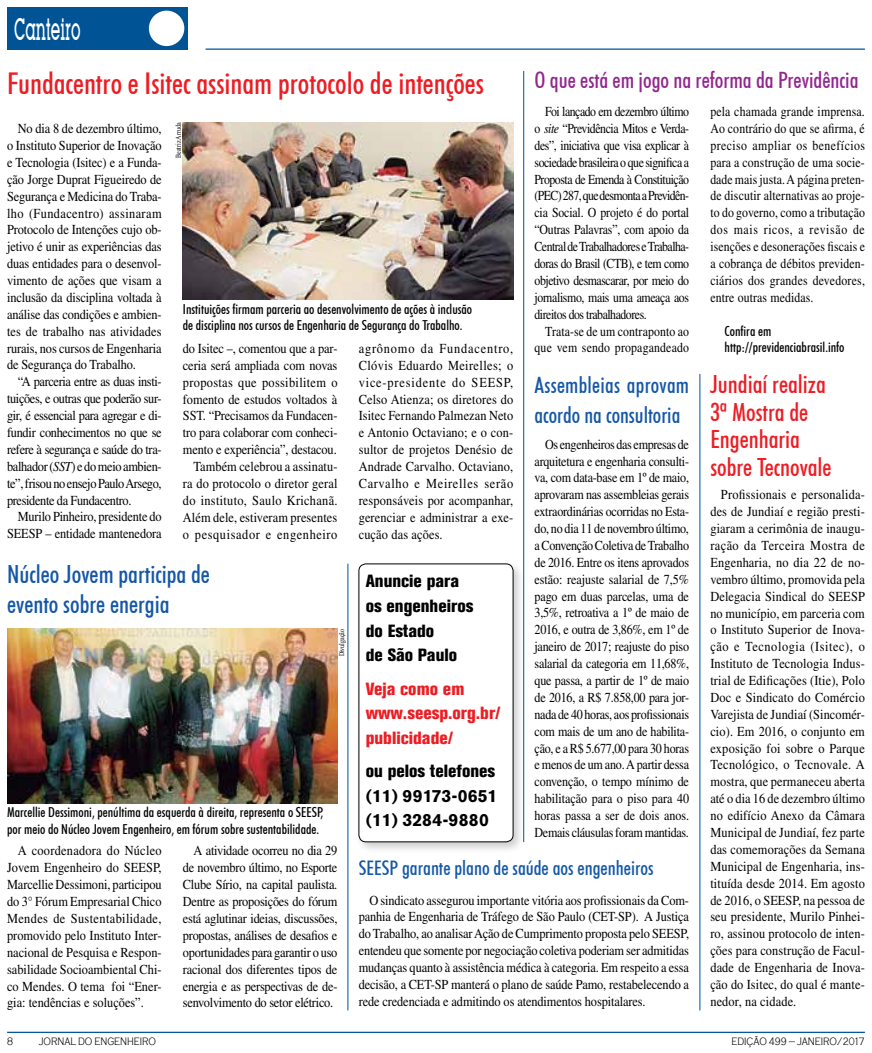
<style>
.page{position:relative;width:872px;height:1053px;background:#fff}
.page>*{position:absolute;margin:0;border:0;box-sizing:border-box;transform-origin:0 0}
.t1{font:500 condensed 30px "Futura BT";color:#ed1d24}
.t2{font:500 30px "Lubalin Graph IT Cby BT";color:#fff;scale:.5 1}
.t3{font:500 condensed 25px/27.5px "Futura BT";color:#ed1d24}
.t4{font:500 condensed 25px/30px "Futura BT";color:#1457a8}
.t5{font:500 condensed 22.5px/30px "Futura BT";letter-spacing:.005em;color:#1457a8}
.t6{font:500 condensed 22.5px "Futura BT";color:#92278f}
.t7{font:500 condensed 20px "Futura BT";color:#1457a8}
.t8{font:800 condensed 17.5px/24.6px "Akzidenz Grotesk BE";color:#000}
.t9{font:800 condensed 17.5px/24.6px "Akzidenz Grotesk BE";color:#ed1d24}
.t10{font:700 17.5px/24.6px "Akzidenz Grotesk BE";color:#000}
.t11{font:13.75px/16.9px "Times";letter-spacing:-.01em;color:#000;text-align:justify;scale:.9 1}
.t12{font:13.75px/16.9px "Times";letter-spacing:-.01em;color:#000;text-align:justify;scale:.86 1}
.t13{font:13.75px/16.9px "Times";letter-spacing:-.01em;color:#000;text-align:justify;scale:.88 1}
.t14{font:500 condensed 13.75px/16.5px "Futura BT";color:#000}
.t15{font:13.75px/16.9px "Times";letter-spacing:.01em;color:#000;text-align:right;scale:.86 1}
.t16{font:300 11px "Copperplate Gothic";color:#000;scale:.75 1}
.t17{font:7.5px "Times New Roman";color:#000;scale:.8 1}
.s1{font-style:italic}
</style>
<div class="page">
<div style="left:7px;top:7px;width:181px;height:43px;background:#005496"></div>
<div style="left:149px;top:11px;width:35px;height:35px;background:#fff;border-radius:50%"></div>
<hr style="left:206px;top:48px;width:659px;height:2px;background:#005496">
<hr style="left:7px;top:1031px;width:858px;height:1px;background:#005496">
<img style="left:7px;top:629px;width:330px;height:174px">
<img style="left:183px;top:122px;width:330px;height:177px">
<div style="left:355px;top:559px;width:169px;height:294px;background:#000;opacity:.2"></div>
<div style="left:359px;top:564px;width:154px;height:277px;background:#fff;border-radius:7px"></div>
<div style="left:359px;top:563px;width:154px;height:279px;border:1px solid #000;border-radius:7px"></div>
<hr style="left:699px;top:374px;width:1px;height:636px;background:#005496">
<hr style="left:348px;top:563px;width:1px;height:447px;background:#005496">
<hr style="left:523px;top:71px;width:1px;height:771px;background:#005496">
<h1 class="t2" style="left:14px;top:11px;width:134px">Canteiro</h1>
<h1 class="t1" style="left:7px;top:65px;width:478px">Fundacentro e Isitec assinam protocolo de intenções</h1>
<h3 class="t6" style="left:534px;top:66px;width:325px">O que está em jogo na reforma da Previdência</h3>
<p class="t11" style="left:7px;top:120px;width:173px;text-indent:11px">No dia 8 de dezembro último, o Instituto Superior de Inovação e Tecnologia (Isitec) e a Funda&shy;ção Jorge Duprat Figueiredo de Segurança e Medicina do Traba&shy;lho (Fundacentro) assinaram Protocolo de Intenções cujo ob&shy;jetivo é unir as experiências das duas entidades para o desenvol&shy;vimento de ações que visam a inclusão da disciplina voltada à análise das condições e ambien&shy;tes de trabalho nas atividades rurais, nos cursos de Engenharia de Segurança do Trabalho.</p>
<p class="t11" style="left:7px;top:373px;width:173px;text-indent:11px">“A parceria entre as duas insti&shy;tuições, e outras que poderão sur&shy;gir, é essencial para agregar e di&shy;fundir conhecimentos no que se refere à segurança e saúde do tra&shy;balhador (<span class="s1">SST</span>) e do meio ambien&shy;te”, frisou no ensejo Paulo Arsego, presidente da Fundacentro.</p>
<p class="t11" style="left:7px;top:508px;width:173px;text-align:right">Murilo Pinheiro, presidente do<br>SEESP – entidade mantenedora</p>
<p class="t17" style="left:174px;top:158px;width:46px;rotate:-90deg">Beatriz Arruda</p>
<p class="t14" style="left:183px;top:301px;width:291px">Instituições firmam parceria ao desenvolvimento de ações à inclusão de disciplina nos cursos de Engenharia de Segurança do Trabalho.</p>
<p class="t11" style="left:183px;top:340px;width:173px;text-align:right">do Isitec –, comentou que a par&shy;ceria será ampliada com novas propostas que possibilitem o fomento de estudos voltados à<br>SST. “Precisamos da Fundacen&shy;tro para colaborar com conheci&shy;mento e experiência”, destacou.<br>Também celebrou a assinatu&shy;ra do protocolo o diretor geral do instituto, Saulo Krichanã.<br>Além dele, estiveram presentes o pesquisador e engenheiro</p>
<p class="t11" style="left:359px;top:340px;width:173px">agrônomo da Fundacentro, Clóvis Eduardo Meirelles; o vice-presidente do SEESP, Celso Atienza; os diretores do Isitec Fernando Palmezan Neto e Antonio Octaviano; e o con&shy;sultor de projetos Denésio de Andrade Carvalho. Octaviano, Carvalho e Meirelles serão responsáveis por acompanhar, gerenciar e administrar a exe&shy;cução das ações.</p>
<h2 class="t4" style="left:7px;top:558px;width:204px">Núcleo Jovem participa de evento sobre energia</h2>
<p class="t17" style="left:338px;top:656px;width:36px;rotate:-90deg">Divulgação</p>
<p class="t14" style="left:7px;top:803px;width:318px">Marcellie Dessimoni, penúltima da esquerda à direita, representa o SEESP, por meio do Núcleo Jovem Engenheiro, em fórum sobre sustentabilidade.</p>
<p class="t8" style="left:366px;top:569px;width:109px">Anuncie para os engenheiros do Estado<br>de São Paulo</p>
<p class="t9" style="left:366px;top:676px;width:136px">Veja como em www.seesp.org.br/ publicidade/</p>
<p class="t8" style="left:366px;top:758px;width:131px">ou pelos telefones</p>
<p class="t10" style="left:366px;top:783px;width:133px">(11) 99173-0651 (11) 3284-9880</p>
<p class="t12" style="left:534px;top:103px;width:181px;text-indent:11px">Foi lançado em dezembro último o <span class="s1">site</span> “Previdência Mitos e Verda&shy;des”, iniciativa que visa explicar à sociedade brasileira o que significa a Proposta de Emenda à Constituição (PEC) 287, que desmonta a Previdên&shy;cia Social. O projeto é do portal “Outras Palavras”, com apoio da Central de Trabalhadores e Trabalha&shy;doras do Brasil (CTB), e tem como objetivo desmascarar, por meio do jornalismo, mais uma ameaça aos direitos dos trabalhadores.</p>
<p class="t15" style="left:534px;top:322px;width:181px">Trata-se de um contraponto ao que vem sendo propagandeado</p>
<h3 class="t5" style="left:534px;top:370px;width:156px">Assembleias aprovam acordo na consultoria</h3>
<p class="t13" style="left:534px;top:435px;width:177px;text-indent:11px">Os engenheiros das empresas de arquitetura e engenharia consulti&shy;va, com data-base em 1º de maio, aprovaram nas assembleias gerais extraordinárias ocorridas no Esta&shy;do, no dia 11 de novembro último, a Convenção Coletiva de Trabalho de 2016. Entre os itens aprovados estão: reajuste salarial de 7,5% pago em duas parcelas, uma de 3,5%, retroativa a 1º de maio de 2016, e outra de 3,86%, em 1º de janeiro de 2017; reajuste do piso salarial da categoria em 11,68%, que passa, a partir de 1º de maio de 2016, a R$ 7.858,00 para jor&shy;nada de 40 horas, aos profissionais com mais de um ano de habilita&shy;ção, e a R$ 5.677,00 para 30 horas e menos de um ano. A partir dessa convenção, o tempo mínimo de habilitação para o piso para 40 horas passa a ser de dois anos.<br>Demais cláusulas foram mantidas.</p>
<p class="t11" style="left:7px;top:842px;width:173px;text-indent:11px">A coordenadora do Núcleo Jovem Engenheiro do SEESP, Marcellie Dessimoni, participou do 3° Fórum Empresarial Chico Mendes de Sustentabilidade, promovido pelo Instituto Inter&shy;nacional de Pesquisa e Respon&shy;sabilidade Socioambiental Chi&shy;co Mendes. O tema foi “Ener&shy;gia: tendências e soluções”.</p>
<p class="t11" style="left:183px;top:842px;width:173px;text-indent:11px">A atividade ocorreu no dia 29 de novembro último, no Esporte Clube Sírio, na capital paulista.<br>Dentre as proposições do fórum está aglutinar ideias, discussões, propostas, análises de desafios e oportunidades para garantir o uso racional dos diferentes tipos de energia e as perspectivas de de&shy;senvolvimento do setor elétrico.</p>
<h3 class="t7" style="left:359px;top:855px;width:296px">SEESP garante plano de saúde aos engenheiros</h3>
<p class="t11" style="left:359px;top:891px;width:368px;text-indent:11px">O sindicato assegurou importante vitória aos profissionais da Com&shy;panhia de Engenharia de Tráfego de São Paulo (CET-SP). A Justiça do Trabalho, ao analisar Ação de Cumprimento proposta pelo SEESP, entendeu que somente por negociação coletiva poderiam ser admitidas mudanças quanto à assistência médica à categoria. Em respeito a essa decisão, a CET-SP manterá o plano de saúde Pamo, restabelecendo a rede credenciada e admitindo os atendimentos hospitalares.</p>
<p class="t12" style="left:710px;top:103px;width:181px">pela chamada grande imprensa.<br>Ao contrário do que se afirma, é preciso ampliar os benefícios para a construção de uma socie&shy;dade mais justa. A página preten&shy;de discutir alternativas ao proje&shy;to do governo, como a tributação dos mais ricos, a revisão de isenções e desonerações fiscais e a cobrança de débitos previden&shy;ciários dos grandes devedores, entre outras medidas.</p>
<p class="t14" style="left:724px;top:322px;width:121px;line-height:16.9px">Confira em http://previdenciabrasil.info</p>
<h2 class="t3" style="left:710px;top:370px;width:123px">Jundiaí realiza<br>3ª Mostra de<br>Engenharia sobre Tecnovale</h2>
<p class="t11" style="left:710px;top:486px;width:173px;text-indent:11px">Profissionais e personalida&shy;des de Jundiaí e região presti&shy;giaram a cerimônia de inaugu&shy;ração da Terceira Mostra de Engenharia, no dia 22 de no&shy;vembro último, promovida pela Delegacia Sindical do SEESP no município, em parceria com o Instituto Superior de Inova&shy;ção e Tecnologia (Isitec), o Instituto de Tecnologia Indus&shy;trial de Edificações (Itie), Polo Doc e Sindicato do Comércio Varejista de Jundiaí (Sincomér&shy;cio). Em 2016, o conjunto em exposição foi sobre o Parque Tecnológico, o Tecnovale. A mostra, que permaneceu aberta até o dia 16 de dezembro último no edifício Anexo da Câmara Municipal de Jundiaí, fez parte das comemorações da Semana Municipal de Engenharia, ins&shy;tituída desde 2014. Em agosto de 2016, o SEESP, na pessoa de seu presidente, Murilo Pinhei&shy;ro, assinou protocolo de inten&shy;ções para construção de Facul&shy;dade de Engenharia de Inova&shy;ção do Isitec, do qual é mante&shy;nedor, na cidade.</p>
<p class="t16" style="left:7px;top:1035px;width:9px">8</p>
<p class="t16" style="left:39px;top:1035px;width:17px">JORNA</p>
<p class="t16" style="left:70px;top:1035px;width:101px">L DO ENGENHEIRO</p>
<p class="t16" style="left:731px;top:1035px;width:179px">EDIÇÃO 499 – JANEIRO/2017</p>
</div>
